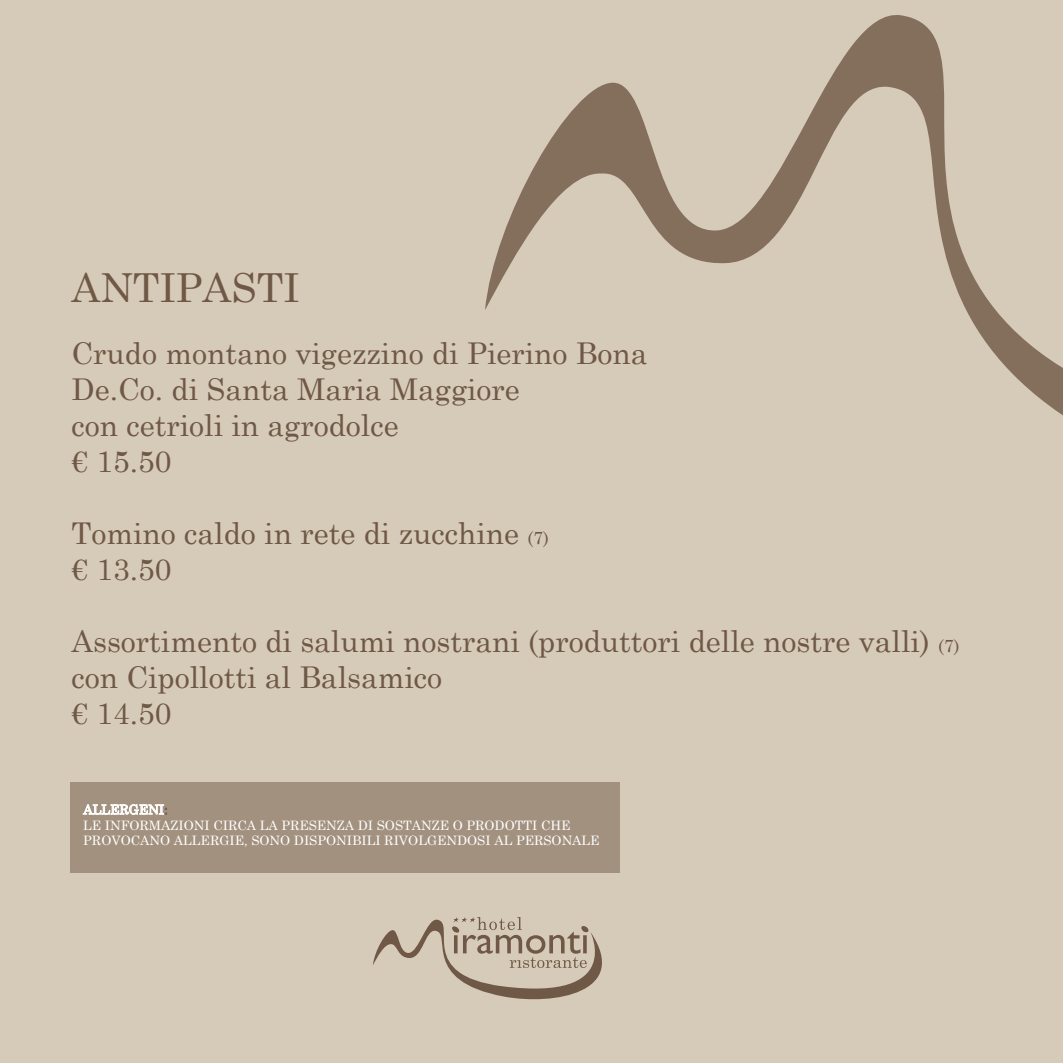
<style>
.page{position:relative;width:1063px;height:1063px;background:#d6cbb8}
.page>*{position:absolute;margin:0;border:0;box-sizing:border-box;transform-origin:0 0}
.t1{font:40px "Century Schoolbook";color:#705846}
.t2{font:30px/36px "Century Schoolbook";color:#705846}
.t3{font:13px/15.5px "Century Schoolbook";color:#fff}
.s1{font-size:17.5px}
</style>
<div class="page">
<svg style="left:373px;top:917px;width:229px;height:83px"></svg>
<svg style="left:485px;top:15px;width:578px;height:401px"></svg>
<div style="left:71px;top:783px;width:549px;height:90px;background:#a3917f"></div>
<svg style="left:83px;top:804px;width:84px;height:11px"></svg>
<h1 class="t1" style="left:72px;top:254px;width:230px">ANTIPASTI</h1>
<p class="t2" style="left:72px;top:332px;width:578px">Crudo montano vigezzino di Pierino Bona<br>De.Co. di Santa Maria Maggiore<br>con cetrioli in agrodolce<br>€ 15.50</p>
<p class="t2" style="left:72px;top:512px;width:479px">Tomino caldo in rete di zucchine <span class="s1">(7) </span>€ 13.50</p>
<p class="t2" style="left:72px;top:620px;width:890px">Assortimento di salumi nostrani (produttori delle nostre valli) <span class="s1">(7) </span>con Cipollotti al Balsamico<br>€ 14.50</p>
<p class="t3" style="left:83px;top:801px;width:518px">ALLERGENI:<br>LE INFORMAZIONI CIRCA LA PRESENZA DI SOSTANZE O PRODOTTI CHE<br>PROVOCANO ALLERGIE, SONO DISPONIBILI RIVOLGENDOSI AL PERSONALE</p>
</div>
